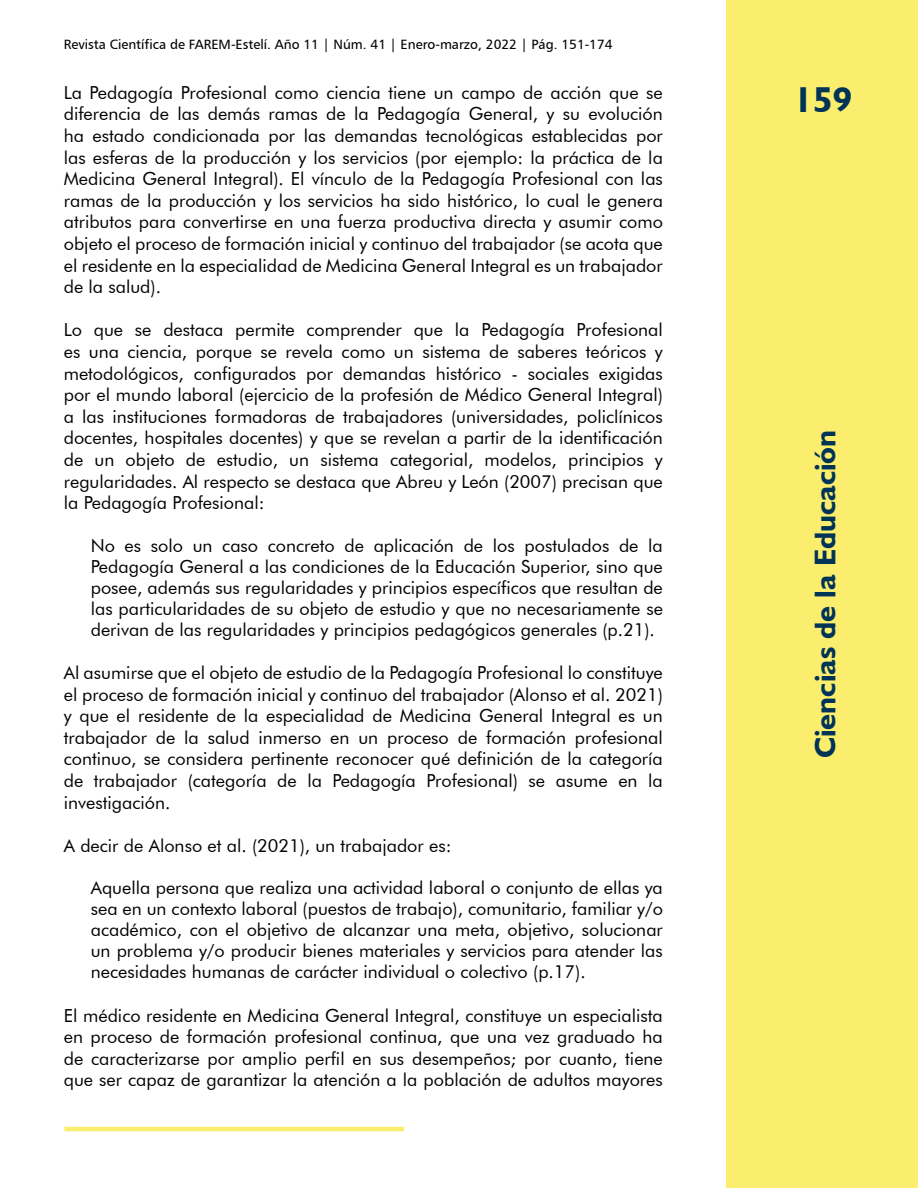
<style>
.page{position:relative;width:918px;height:1188px;background:#fff}
.page>*{position:absolute;margin:0;border:0;box-sizing:border-box;transform-origin:0 0}
.t1{font:700 36px "Humanist 521 BT";color:#003457}
.t2{font:700 30px "Humanist 521 BT";color:#003457}
.t3{font:18px/21.6px "Futura BT";color:#000;text-align:justify}
.t4{font:13.5px "Humanist 777 BT Roman B";color:#000}
</style>
<div class="page">
<div style="left:727px;top:0;width:191px;height:1188px;background:#fbee6e"></div>
<hr style="left:64px;top:1127px;width:340px;height:4px;background:#fbee6e">
<p class="t4" style="left:64px;top:36px;width:550px">Revista Científica de FAREM-Estelí. Año 11 | Núm. 41 | Enero-marzo, 2022 | Pág. 151-174</p>
<p class="t3" style="left:64px;top:81px;width:601px">La Pedagogía Profesional como ciencia tiene un campo de acción que se diferencia de las demás ramas de la Pedagogía General, y su evolución ha estado condicionada por las demandas tecnológicas establecidas por las esferas de la producción y los servicios (por ejemplo: la práctica de la Medicina General Integral). El vínculo de la Pedagogía Profesional con las ramas de la producción y los servicios ha sido histórico, lo cual le genera atributos para convertirse en una fuerza productiva directa y asumir como objeto el proceso de formación inicial y continuo del trabajador (se acota que el residente en la especialidad de Medicina General Integral es un trabajador de la salud).</p>
<p class="t3" style="left:64px;top:319px;width:601px">Lo que se destaca permite comprender que la Pedagogía Profesional es una ciencia, porque se revela como un sistema de saberes teóricos y metodológicos, configurados por demandas histórico - sociales exigidas por el mundo laboral (ejercicio de la profesión de Médico General Integral) a las instituciones formadoras de trabajadores (universidades, policlínicos docentes, hospitales docentes) y que se revelan a partir de la identificación de un objeto de estudio, un sistema categorial, modelos, principios y regularidades. Al respecto se destaca que Abreu y León (2007) precisan que la Pedagogía Profesional:</p>
<p class="t3" style="left:91px;top:535px;width:574px;line-height:21px">No es solo un caso concreto de aplicación de los postulados de la Pedagogía General a las condiciones de la Educación Superior, sino que posee, además sus regularidades y principios específicos que resultan de las particularidades de su objeto de estudio y que no necesariamente se derivan de las regularidades y principios pedagógicos generales (p.21).</p>
<p class="t3" style="left:64px;top:662px;width:601px">Al asumirse que el objeto de estudio de la Pedagogía Profesional lo constituye el proceso de formación inicial y continuo del trabajador (Alonso et al. 2021) y que el residente de la especialidad de Medicina General Integral es un trabajador de la salud inmerso en un proceso de formación profesional continuo, se considera pertinente reconocer qué definición de la categoría de trabajador (categoría de la Pedagogía Profesional) se asume en la investigación.</p>
<p class="t3" style="left:64px;top:834px;width:389px">A decir de Alonso et al. (2021), un trabajador es:</p>
<p class="t3" style="left:91px;top:877px;width:574px;line-height:21px">Aquella persona que realiza una actividad laboral o conjunto de ellas ya sea en un contexto laboral (puestos de trabajo), comunitario, familiar y/o académico, con el objetivo de alcanzar una meta, objetivo, solucionar un problema y/o producir bienes materiales y servicios para atender las necesidades humanas de carácter individual o colectivo (p.17).</p>
<p class="t3" style="left:64px;top:1004px;width:601px">El médico residente en Medicina General Integral, constituye un especialista en proceso de formación profesional continua, que una vez graduado ha de caracterizarse por amplio perfil en sus desempeños; por cuanto, tiene que ser capaz de garantizar la atención a la población de adultos mayores</p>
<h1 class="t1" style="left:794px;top:78px;width:60px">159</h1>
<h2 class="t2" style="left:807px;top:758px;width:330px;rotate:-90deg">Ciencias de la Educación</h2>
</div>
